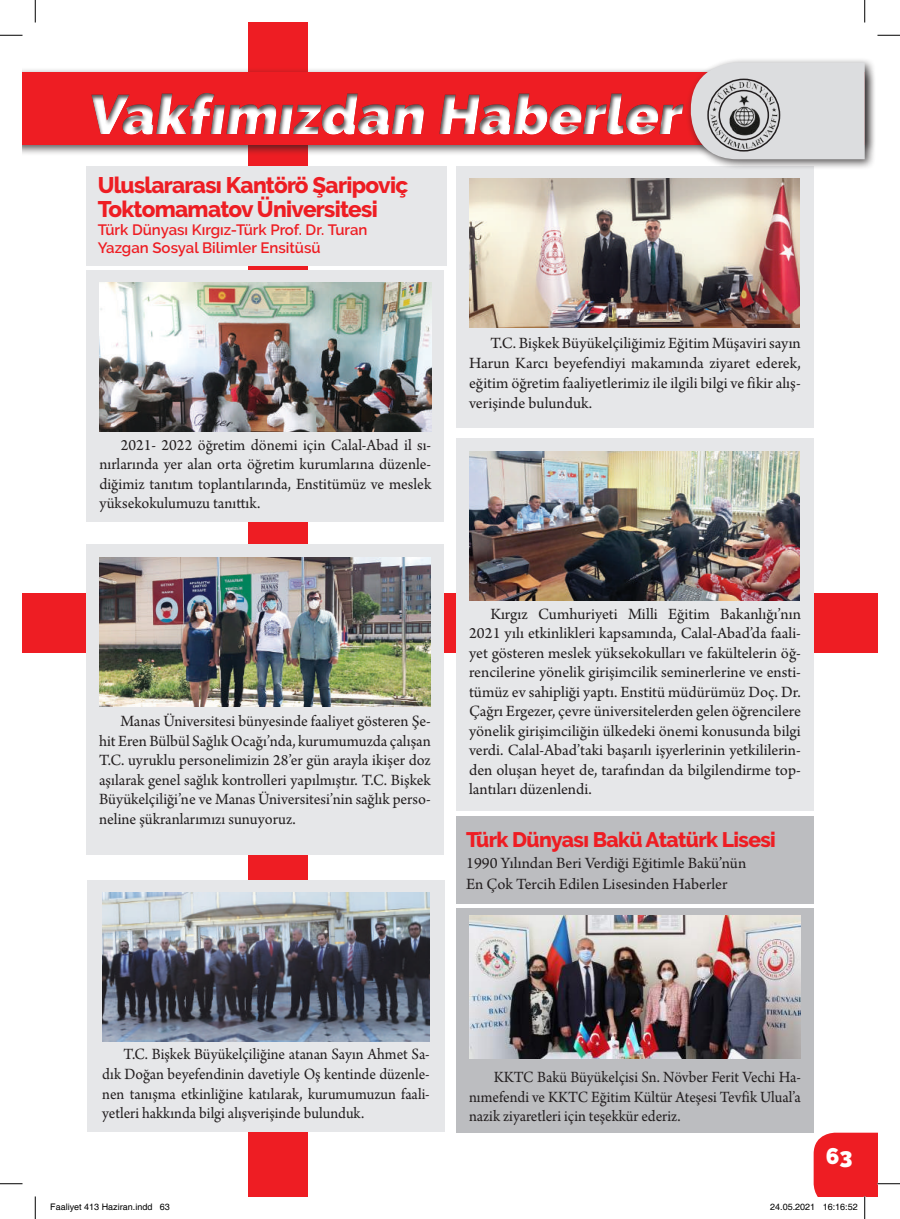
<style>
.page{position:relative;width:900px;height:1219px;background:#fff}
.page>*{position:absolute;margin:0;border:0;box-sizing:border-box;transform-origin:0 0}
.t1{font:900 55.5px "Raleway";color:#fff}
.t2{font:800 22.5px/24px "Raleway";letter-spacing:-.03em;color:#ee1d23}
.t3{font:900 22.5px "Raleway";color:#fff}
.t4{font:800 21px "Raleway";letter-spacing:-.03em;color:#ee1d23}
.t5{font:16.5px/19.5px "Arno Pro";color:#231f20;text-align:justify}
.t6{font:16.5px/19.5px "Arno Pro";color:#231f20;text-align:justify;scale:.95 1}
.t7{font:600 15px/18px "Raleway";color:#ee1d23}
.t8{font:9px "Helvetica";color:#000}
</style>
<div class="page">
<div style="left:22px;top:593px;width:855px;height:60px;background:#ee1d23"></div>
<div style="left:248px;top:22px;width:59px;height:1174px;background:#ee1d23"></div>
<div style="left:456px;top:166px;width:357px;height:261px;background:#e6e7e9"></div>
<div style="left:456px;top:438px;width:357px;height:372px;background:#e6e7e9"></div>
<div style="left:22px;top:67px;width:853px;height:90px;background:#231f20;opacity:.75"></div>
<div style="left:22px;top:72px;width:842px;height:73px;background:#ee1d23"></div>
<div style="left:685px;top:57px;width:190px;height:114px;background:#231f20;opacity:.75"></div>
<div style="left:691px;top:62px;width:173px;height:97px;background:#dcdddf"></div>
<div style="left:73px;top:81px;width:686px;height:66px;background:#231f20;opacity:.75"></div>
<img style="left:707px;top:80px;width:73px;height:69px">
<div style="left:707px;top:79px;width:73px;height:73px;border:2px solid #231f20;border-radius:50%"></div>
<div style="left:718px;top:90px;width:51px;height:50px;border:2px solid #231f20;border-radius:50%"></div>
<div style="left:87px;top:880px;width:358px;height:252px;background:#e6e7e9"></div>
<div style="left:87px;top:270px;width:357px;height:252px;background:#e6e7e9"></div>
<div style="left:86px;top:544px;width:357px;height:311px;background:#e6e7e9"></div>
<img style="left:102px;top:893px;width:328px;height:148px">
<img style="left:469px;top:179px;width:330px;height:149px">
<img style="left:469px;top:451px;width:330px;height:149px">
<img style="left:99px;top:282px;width:332px;height:149px">
<img style="left:99px;top:557px;width:332px;height:149px">
<div style="left:86px;top:166px;width:361px;height:99px;background:#e6e7e9"></div>
<div style="left:456px;top:908px;width:357px;height:224px;background:#bcbdc0"></div>
<img style="left:469px;top:915px;width:332px;height:143px">
<div style="left:456px;top:816px;width:357px;height:88px;background:#bcbdc0"></div>
<svg style="left:0;top:35px;width:22px;height:1px"></svg>
<svg style="left:877px;top:35px;width:23px;height:1px"></svg>
<svg style="left:0;top:1183px;width:22px;height:1px"></svg>
<svg style="left:35px;top:0;width:1px;height:23px"></svg>
<svg style="left:35px;top:1196px;width:1px;height:23px"></svg>
<svg style="left:864px;top:0;width:1px;height:23px"></svg>
<svg style="left:769px;top:1132px;width:131px;height:87px"></svg>
<h1 class="t1" style="left:86px;top:82px;width:604px">Vakfımızdan Haberler</h1>
<h2 class="t2" style="left:98px;top:173px;width:312px">Uluslararası Kantörö Şaripoviç<br>Toktomamatov Üniversitesi</h2>
<p class="t7" style="left:98px;top:221px;width:271px">Türk Dünyası Kırgız-Türk Prof. Dr. Turan<br>Yazgan Sosyal Bilimler Ensitüsü</p>
<p class="t5" style="left:99px;top:436px;width:333px;text-indent:21px">2021- 2022 öğretim dönemi için Calal-Abad il sı&shy;nırlarında yer alan orta öğretim kurumlarına düzenle&shy;diğimiz tanıtım toplantılarında, Enstitümüz ve meslek yüksekokulumuzu tanıttık.</p>
<p class="t5" style="left:469px;top:334px;width:333px;text-indent:21px">T.C. Bişkek Büyükelçiliğimiz Eğitim Müşaviri sayın Harun Karcı beyefendiyi makamında ziyaret ederek, eğitim öğretim faaliyetlerimiz ile ilgili bilgi ve fikir alış&shy;verişinde bulunduk.</p>
<p class="t5" style="left:99px;top:712px;width:333px;text-indent:21px">Manas Üniversitesi bünyesinde faaliyet gösteren Şe&shy;hit Eren Bülbül Sağlık Ocağı’nda, kurumumuzda çalışan T.C. uyruklu personelimizin 28’er gün arayla ikişer doz aşılarak genel sağlık kontrolleri yapılmıştır. T.C. Bişkek Büyükelçiliği’ne ve Manas Üniversitesi’nin sağlık perso&shy;neline şükranlarımızı sunuyoruz.</p>
<p class="t5" style="left:469px;top:605px;width:333px;text-indent:21px">Kırgız Cumhuriyeti Milli Eğitim Bakanlığı’nın 2021 yılı etkinlikleri kapsamında, Calal-Abad’da faali&shy;yet gösteren meslek yüksekokulları ve fakültelerin öğ&shy;rencilerine yönelik girişimcilik seminerlerine ve ensti&shy;tümüz ev sahipliği yaptı. Enstitü müdürümüz Doç. Dr.<br>Çağrı Ergezer, çevre üniversitelerden gelen öğrencilere yönelik girişimciliğin ülkedeki önemi konusunda bilgi verdi. Calal-Abad’taki başarılı işyerlerinin yetkililerin&shy;den oluşan heyet de, tarafından da bilgilendirme top&shy;lantıları düzenlendi.</p>
<p class="t4" style="left:466px;top:827px;width:311px">Türk Dünyası Bakü Atatürk Lisesi</p>
<p class="t5" style="left:466px;top:853px;width:282px;line-height:21px">1990 Yılından Beri Verdiği Eğitimle Bakü’nün<br>En Çok Tercih Edilen Lisesinden Haberler</p>
<p class="t6" style="left:102px;top:1045px;width:346px;text-indent:21px">T.C. Bişkek Büyükelçiliğine atanan Sayın Ahmet Sa&shy;dık Doğan beyefendinin davetiyle Oş kentinde düzenle&shy;nen tanışma etkinliğine katılarak, kurumumuzun faali&shy;yetleri hakkında bilgi alışverişinde bulunduk.</p>
<p class="t6" style="left:469px;top:1068px;width:351px;text-indent:25px">KKTC Bakü Büyükelçisi Sn. Növber Ferit Vechi Ha&shy;nımefendi ve KKTC Eğitim Kültür Ateşesi Tevfik Ulual’a nazik ziyaretleri için teşekkür ederiz.</p>
<h2 class="t3" style="left:826px;top:1143px;width:28px">63</h2>
<p class="t8" style="left:50px;top:1201px;width:121px">Faaliyet 413 Haziran.indd 63</p>
<p class="t8" style="left:770px;top:1201px;width:89px">24.05.2021 16:16:52</p>
</div>
